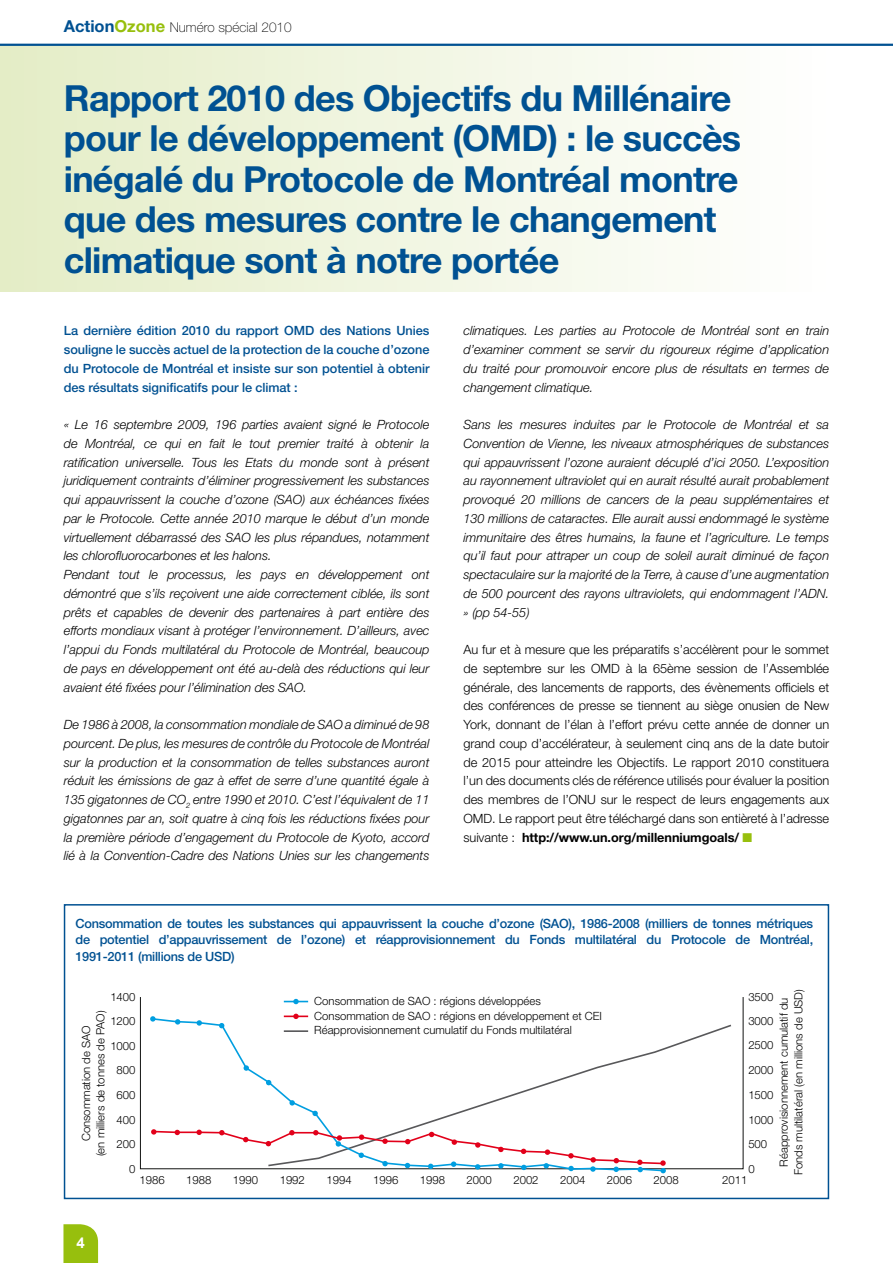
<style>
.page{position:relative;width:893px;height:1263px;background:#fff}
.page>*{position:absolute;margin:0;border:0;box-sizing:border-box;transform-origin:0 0}
.t1{font:700 36px/40.5px "Helvetica Neue LT Pro";letter-spacing:-.02em;color:#005192}
.t2{font:700 15px "Arial";color:#fff}
.t3{font:100 13.5px "Helvetica Neue LT Pro";color:#000}
.t4{font:italic 300 12.75px/18.8px "Helvetica Neue LT Pro";letter-spacing:-.005em;color:#000;text-align:justify}
.t5{font:300 12.75px/18.8px "Helvetica Neue LT Pro";letter-spacing:-.005em;color:#000}
.t6{font:500 12.75px/18.8px "Helvetica Neue LT Pro";letter-spacing:-.02em;color:#005192;text-align:justify}
.t7{font:300 11.4px/24.6px "Helvetica Neue LT Pro";color:#000}
.s1{font-weight:700;font-size:16.5px;color:#005192}
.s2{font-weight:700;font-size:16.5px;color:#97bf0d}
.s3{font-weight:700}
.s4{color:#97bf0d}
</style>
<div class="page">
<svg style="left:63px;top:1224px;width:35px;height:39px"></svg>
<div style="left:0;top:45px;width:828px;height:246px;background:linear-gradient(to right,#e4edc6,#fff)"></div>
<div style="left:64px;top:904px;width:765px;height:295px;border:2px solid #005192"></div>
<hr style="left:0;top:44px;width:893px;height:2px;background:#005192">
<svg style="left:151px;top:1017px;width:514px;height:112px"></svg>
<svg style="left:150px;top:1016px;width:6px;height:5px"></svg>
<svg style="left:175px;top:1019px;width:5px;height:5px"></svg>
<svg style="left:197px;top:1020px;width:5px;height:6px"></svg>
<svg style="left:219px;top:1023px;width:5px;height:5px"></svg>
<svg style="left:244px;top:1065px;width:5px;height:6px"></svg>
<svg style="left:266px;top:1080px;width:5px;height:5px"></svg>
<svg style="left:289px;top:1100px;width:6px;height:5px"></svg>
<svg style="left:312px;top:1111px;width:6px;height:5px"></svg>
<svg style="left:151px;top:1129px;width:515px;height:44px"></svg>
<svg style="left:284px;top:999px;width:24px;height:5px"></svg>
<svg style="left:293px;top:1014px;width:6px;height:5px"></svg>
<hr style="left:284px;top:1015px;width:24px;height:2px;background:#e2001a">
<hr style="left:284px;top:1030px;width:24px;height:2px;background:#58585a">
<p class="t3" style="left:64px;top:19px;width:229px"><span class="s1">Action</span><span class="s2">Ozone</span> Numéro spécial 2010</p>
<h1 class="t1" style="left:64px;top:77px;width:679px">Rapport 2010 des Objectifs du Millénaire pour le développement (OMD) : le succès inégalé du Protocole de Montréal montre que des mesures contre le changement climatique sont à notre portée</h1>
<p class="t6" style="left:64px;top:321px;width:367px">La dernière édition 2010 du rapport OMD des Nations Unies souligne le succès actuel de la protection de la couche d’ozone du Protocole de Montréal et insiste sur son potentiel à obtenir des résultats significatifs pour le climat :</p>
<p class="t4" style="left:64px;top:415px;width:367px;text-align:left">« Le 16 septembre 2009, 196 parties avaient signé le Protocole de Montréal, ce qui en fait le tout premier traité à obtenir la ratification universelle. Tous les Etats du monde sont à présent juridiquement contraints d’éliminer progressivement les substances qui appauvrissent la couche d’ozone (SAO) aux échéances fixées par le Protocole. Cette année 2010 marque le début d’un monde virtuellement débarrassé des SAO les plus répandues, notamment les chlorofluorocarbones et les halons.<br>Pendant tout le processus, les pays en développement ont démontré que s’ils reçoivent une aide correctement ciblée, ils sont prêts et capables de devenir des partenaires à part entière des efforts mondiaux visant à protéger l’environnement. D’ailleurs, avec l’appui du Fonds multilatéral du Protocole de Montréal, beaucoup de pays en développement ont été au-delà des réductions qui leur avaient été fixées pour l’élimination des SAO.</p>
<p class="t4" style="left:64px;top:715px;width:367px">De 1986 à 2008, la consommation mondiale de SAO a diminué de 98 pourcent. De plus, les mesures de contrôle du Protocole de Montréal sur la production et la consommation de telles substances auront réduit les émissions de gaz à effet de serre d’une quantité égale à 135 gigatonnes de CO<sub>2</sub> entre 1990 et 2010. C’est l’équivalent de 11 gigatonnes par an, soit quatre à cinq fois les réductions fixées pour la première période d’engagement du Protocole de Kyoto, accord lié à la Convention-Cadre des Nations Unies sur les changements</p>
<p class="t4" style="left:463px;top:321px;width:367px">climatiques. Les parties au Protocole de Montréal sont en train d’examiner comment se servir du rigoureux régime d’application du traité pour promouvoir encore plus de résultats en termes de changement climatique.</p>
<p class="t4" style="left:463px;top:415px;width:367px">Sans les mesures induites par le Protocole de Montréal et sa Convention de Vienne, les niveaux atmosphériques de substances qui appauvrissent l’ozone auraient décuplé d’ici 2050. L’exposition au rayonnement ultraviolet qui en aurait résulté aurait probablement provoqué 20 millions de cancers de la peau supplémentaires et 130 millions de cataractes. Elle aurait aussi endommagé le système immunitaire des êtres humains, la faune et l’agriculture. Le temps qu’il faut pour attraper un coup de soleil aurait diminué de façon spectaculaire sur la majorité de la Terre, à cause d’une augmentation de 500 pourcent des rayons ultraviolets, qui endommagent l’ADN. » (pp 54-55)</p>
<p class="t5" style="left:463px;top:640px;width:367px">Au fur et à mesure que les préparatifs s’accélèrent pour le sommet de septembre sur les OMD</p>
<p class="t5" style="left:463px;top:659px;width:367px;text-align:justify;text-indent:162px">à la 65ème session de l’Assemblée générale, des lancements de rapports, des évènements officiels et des conférences de presse se tiennent au siège onusien de New York, donnant de l’élan à l’effort prévu cette année de donner un grand coup d’accélérateur, à seulement cinq ans de la date butoir de 2015 pour atteindre les Objectifs. Le rapport 2010 constituera l’un des documents clés de référence utilisés pour évaluer la position des membres de l’ONU sur le respect de leurs engagements aux OMD . Le rapport peut être téléchargé dans son entièreté à l’adresse suivante : <span class="s3">http://www.un.org/millenniumgoals/</span> <span class="s4">■</span></p>
<p class="t6" style="left:75px;top:915px;width:739px;line-height:16.5px">Consommation de toutes les substances qui appauvrissent la couche d’ozone (SAO), 1986-2008 (milliers de tonnes métriques de potentiel d’appauvrissement de l’ozone) et réapprovisionnement du Fonds multilatéral du Protocole de Montréal, 1991-2011 (millions de USD)</p>
<p class="t7" style="left:110px;top:984px;width:27px;text-align:right">1400<br>1200<br>1000<br>800<br>600<br>400<br>200<br>0</p>
<p class="t7" style="left:748px;top:984px;width:27px">3500<br>3000<br>2500<br>2000<br>1500<br>1000<br>500<br>0</p>
<p class="t7" style="left:776px;top:1175px;width:188px;line-height:14.5px;text-align:center;rotate:-90deg">Réapprovisionnement cumulatif du<br>Fonds multilatéral (en millions de USD)</p>
<p class="t7" style="left:314px;top:994px;width:289px;line-height:14.5px">Consommation de SAO : régions développées<br>Consommation de SAO : régions en développement et CEI<br>Réapprovisionnement cumulatif du Fonds multilatéral</p>
<p class="t7" style="left:78px;top:1156px;width:147px;line-height:14.5px;text-align:center;rotate:-90deg">Consommation de SAO<br>(en milliers de tonnes de PAO)</p>
<p class="t7" style="left:139px;top:1167px;width:27px">1986</p>
<p class="t7" style="left:186px;top:1167px;width:27px">1988</p>
<p class="t7" style="left:233px;top:1167px;width:27px">1990</p>
<p class="t7" style="left:280px;top:1167px;width:27px">1992</p>
<p class="t7" style="left:326px;top:1167px;width:27px">1994</p>
<p class="t7" style="left:373px;top:1167px;width:27px">1996</p>
<p class="t7" style="left:420px;top:1167px;width:27px">1998</p>
<p class="t7" style="left:467px;top:1167px;width:27px">2000</p>
<p class="t7" style="left:513px;top:1167px;width:27px">2002</p>
<p class="t7" style="left:560px;top:1167px;width:27px">2004</p>
<p class="t7" style="left:607px;top:1167px;width:27px">2006</p>
<p class="t7" style="left:654px;top:1167px;width:27px">2008</p>
<p class="t7" style="left:722px;top:1167px;width:27px">2011</p>
<p class="t2" style="left:77px;top:1233px;width:10px">4</p>
</div>
